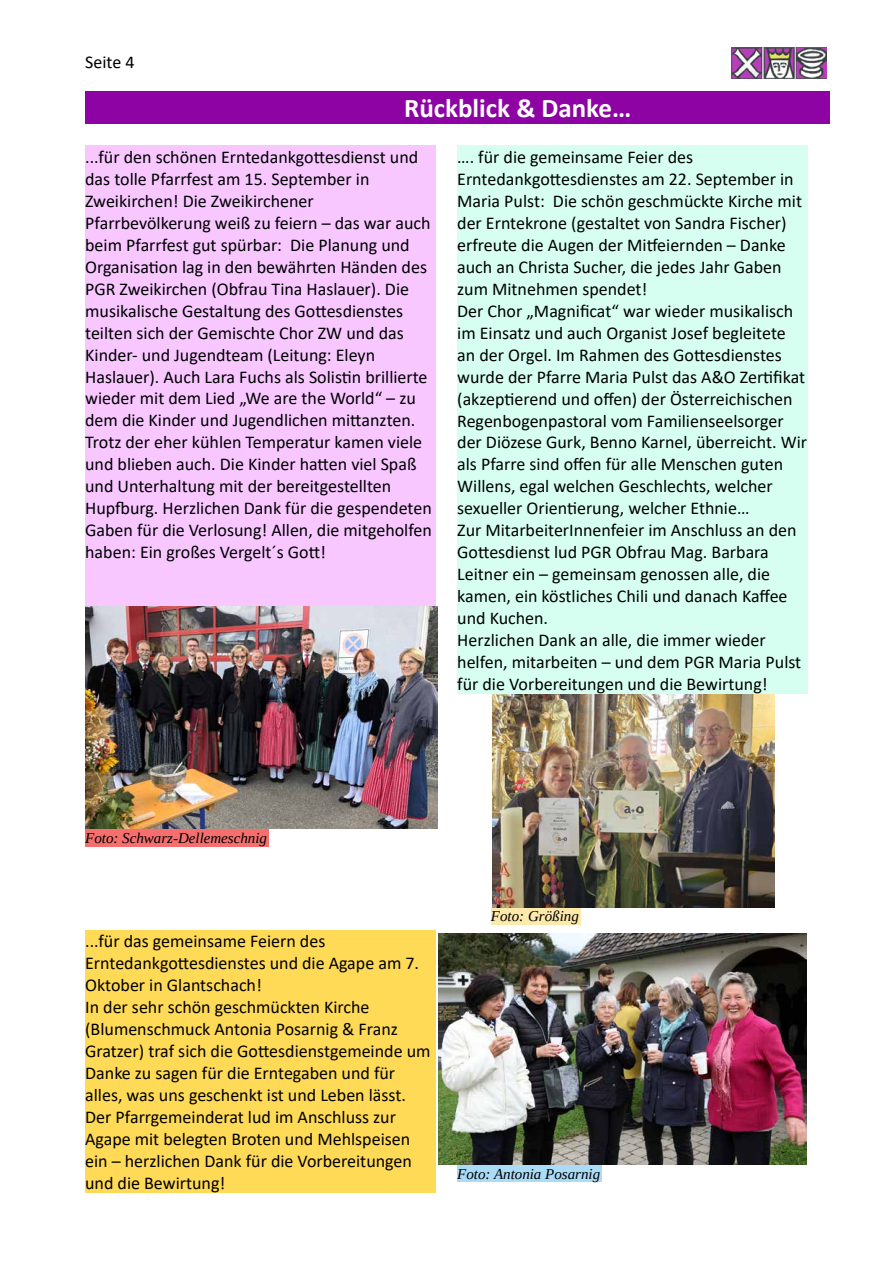
<style>
.page{position:relative;width:893px;height:1263px;background:#fff}
.page>*{position:absolute;margin:0;border:0;box-sizing:border-box;transform-origin:0 0}
.t1{font:700 27px "Calibri";color:#fff}
.t2{font:18px/22px "Calibri";color:#000}
.t3{font:italic 15px "Liberation Serif";color:#000}
</style>
<div class="page">
<div style="left:85px;top:145px;width:351px;height:286px;background:#f8c7ff"></div>
<div style="left:85px;top:431px;width:351px;height:132px;background:#f8c7ff"></div>
<div style="left:85px;top:563px;width:351px;height:22px;background:#f8c7ff"></div>
<div style="left:85px;top:585px;width:351px;height:22px;background:#f8c7ff"></div>
<div style="left:85px;top:929px;width:351px;height:66px;background:#ffda57"></div>
<div style="left:85px;top:995px;width:351px;height:198px;background:#ffda57"></div>
<div style="left:457px;top:145px;width:351px;height:154px;background:#d6fff2"></div>
<div style="left:457px;top:299px;width:351px;height:220px;background:#d6fff2"></div>
<div style="left:457px;top:519px;width:351px;height:110px;background:#d6fff2"></div>
<div style="left:457px;top:629px;width:351px;height:66px;background:#d6fff2"></div>
<div style="left:85px;top:91px;width:53px;height:33px;background:#8e03a3"></div>
<div style="left:138px;top:91px;width:53px;height:33px;background:#8e03a3"></div>
<div style="left:191px;top:91px;width:54px;height:33px;background:#8e03a3"></div>
<div style="left:245px;top:91px;width:53px;height:33px;background:#8e03a3"></div>
<div style="left:298px;top:91px;width:53px;height:33px;background:#8e03a3"></div>
<div style="left:351px;top:91px;width:53px;height:33px;background:#8e03a3"></div>
<div style="left:404px;top:91px;width:112px;height:33px;background:#8e03a3"></div>
<div style="left:516px;top:91px;width:25px;height:33px;background:#8e03a3"></div>
<div style="left:541px;top:91px;width:90px;height:33px;background:#8e03a3"></div>
<div style="left:631px;top:91px;width:39px;height:33px;background:#8e03a3"></div>
<div style="left:670px;top:91px;width:53px;height:33px;background:#8e03a3"></div>
<div style="left:723px;top:91px;width:53px;height:33px;background:#8e03a3"></div>
<div style="left:776px;top:91px;width:53px;height:33px;background:#8e03a3"></div>
<div style="left:85px;top:829px;width:184px;height:17px;background:#f76e6e"></div>
<div style="left:491px;top:907px;width:89px;height:18px;background:#fde9a9"></div>
<img style="left:732px;top:47px;width:94px;height:31px">
<img style="left:492px;top:695px;width:283px;height:212px">
<div style="left:457px;top:1165px;width:144px;height:17px;background:#aadcf7"></div>
<img style="left:438px;top:934px;width:369px;height:230px">
<img style="left:85px;top:607px;width:352px;height:222px">
<p class="t2" style="left:85px;top:52px;width:51px">Seite 4</p>
<h1 class="t1" style="left:404px;top:99px;width:228px">Rückblick &amp; Danke…</h1>
<p class="t2" style="left:85px;top:146px;width:348px">...für den schönen Erntedankgottesdienst und das tolle Pfarrfest am 15. September in Zweikirchen! Die Zweikirchener Pfarrbevölkerung weiß zu feiern – das war auch beim Pfarrfest gut spürbar: Die Planung und Organisation lag in den bewährten Händen des PGR Zweikirchen (Obfrau Tina Haslauer). Die musikalische Gestaltung des Gottesdienstes teilten sich der Gemischte Chor ZW und das Kinder- und Jugendteam (Leitung: Eleyn Haslauer). Auch Lara Fuchs als Solistin brillierte wieder mit dem Lied „We are the World“ – zu dem die Kinder und Jugendlichen mittanzten.<br>Trotz der eher kühlen Temperatur kamen viele und blieben auch. Die Kinder hatten viel Spaß und Unterhaltung mit der bereitgestellten Hupfburg. Herzlichen Dank für die gespendeten Gaben für die Verlosung! Allen, die mitgeholfen haben: Ein großes Vergelt´s Gott!</p>
<p class="t2" style="left:457px;top:146px;width:351px">…. für die gemeinsame Feier des Erntedankgottesdienstes am 22. September in Maria Pulst: Die schön geschmückte Kirche mit der Erntekrone (gestaltet von Sandra Fischer) erfreute die Augen der Mitfeiernden – Danke auch an Christa Sucher, die jedes Jahr Gaben zum Mitnehmen spendet!<br>Der Chor „Magnificat“ war wieder musikalisch im Einsatz und auch Organist Josef begleitete an der Orgel. Im Rahmen des Gottesdienstes wurde der Pfarre Maria Pulst das A&amp;O Zertifikat (akzeptierend und offen) der Österreichischen Regenbogenpastoral vom Familienseelsorger der Diözese Gurk, Benno Karnel, überreicht. Wir als Pfarre sind offen für alle Menschen guten Willens, egal welchen Geschlechts, welcher sexueller Orientierung, welcher Ethnie…<br>Zur MitarbeiterInnenfeier im Anschluss an den Gottesdienst lud PGR Obfrau Mag. Barbara Leitner ein – gemeinsam genossen alle, die kamen, ein köstliches Chili und danach Kaffee und Kuchen.<br>Herzlichen Dank an alle, die immer wieder helfen, mitarbeiten – und dem PGR Maria Pulst für die Vorbereitungen und die Bewirtung!</p>
<p class="t3" style="left:85px;top:832px;width:183px">Foto: Schwarz-Dellemeschnig</p>
<p class="t2" style="left:85px;top:931px;width:347px">...für das gemeinsame Feiern des Erntedankgottesdienstes und die Agape am 7.<br>Oktober in Glantschach!<br>In der sehr schön geschmückten Kirche (Blumenschmuck Antonia Posarnig &amp; Franz Gratzer) traf sich die Gottesdienstgemeinde um Danke zu sagen für die Erntegaben und für alles, was uns geschenkt ist und Leben lässt.<br>Der Pfarrgemeinderat lud im Anschluss zur Agape mit belegten Broten und Mehlspeisen ein – herzlichen Dank für die Vorbereitungen und die Bewirtung!</p>
<p class="t3" style="left:491px;top:911px;width:89px">Foto: Größing</p>
<p class="t3" style="left:457px;top:1168px;width:144px">Foto: Antonia Posarnig</p>
</div>
